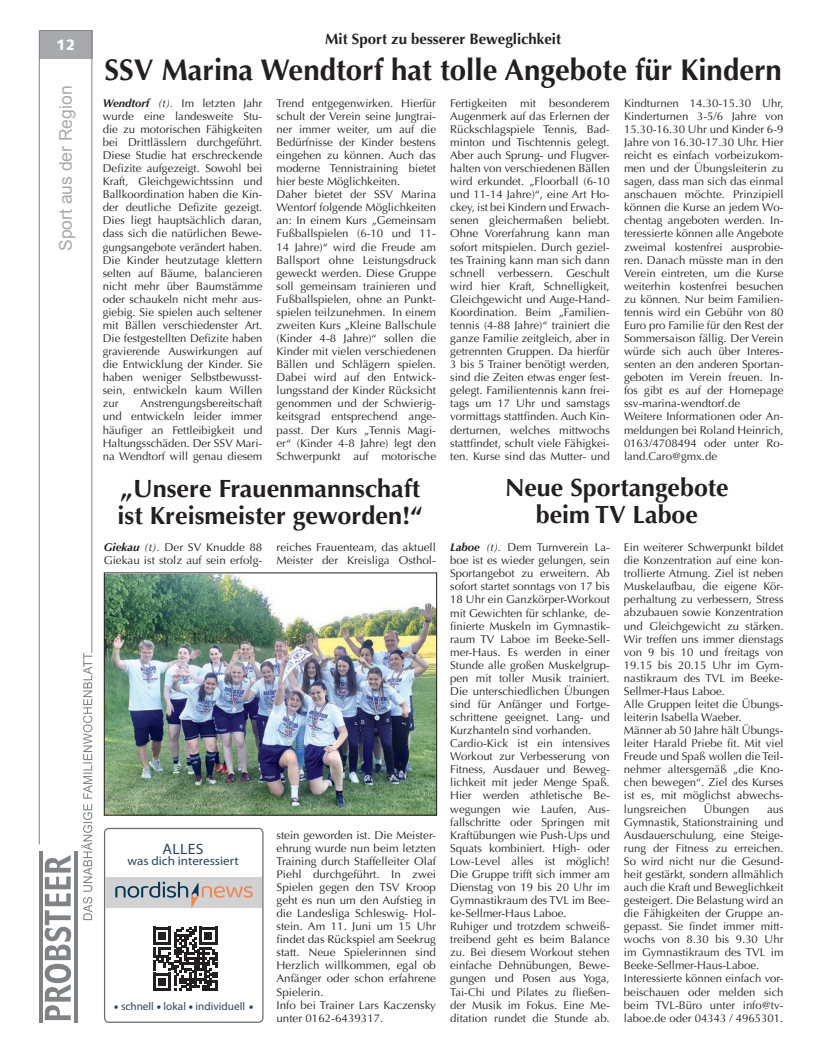
<style>
.page{position:relative;width:819px;height:1053px;background:#fff}
.page>*{position:absolute;margin:0;border:0;box-sizing:border-box;transform-origin:0 0}
.t1{font:700 30px "Optima";color:#231f20}
.t2{font:700 25px/27.5px "Optima";color:#231f20;text-align:center}
.t3{font:17.5px "Arial";color:#a8a9ad}
.t4{font:700 15px "Optima";color:#231f20}
.t5{font:15px "Myriad Pro";letter-spacing:.02em;color:#2c445d;scale:1.05 1}
.t6{font:900 15px "Syntax LT Std";color:#fff}
.t7{font:12.5px "Myriad Pro";color:#2c445d;scale:1.05 1}
.t8{font:11.25px/13px "Optima";color:#231f20}
.t9{font:11.25px "Myriad Pro";color:#2c445d}
.s1{font-weight:700;font-style:italic}
.s2{font-style:italic}
.s3{font-weight:700;font-size:18.75px}
</style>
<div class="page">
<hr style="left:39px;top:851px;width:4px;height:171px;background:#808285">
<hr style="left:74px;top:851px;width:4px;height:171px;background:#808285">
<svg style="left:39px;top:30px;width:53px;height:989px"></svg>
<img style="left:106px;top:574px;width:329px;height:239px">
<div style="left:104px;top:572px;width:333px;height:243px;border:1px solid #231f20"></div>
<div style="left:104px;top:827px;width:159px;height:195px;border:1px solid #6c6d70;border-radius:4px"></div>
<div style="left:105px;top:876px;width:157px;height:31px;background:#d1d2d4"></div>
<svg style="left:115px;top:881px;width:138px;height:26px"></svg>
<svg style="left:153px;top:926px;width:64px;height:64px"></svg>
<p class="t6" style="left:56px;top:36px;width:21px">12</p>
<p class="t3" style="left:54px;top:251px;width:167px;rotate:-90deg">Sport aus der Region</p>
<p class="t4" style="left:325px;top:30px;width:237px">Mit Sport zu besserer Beweglichkeit</p>
<p class="t1" style="left:104px;top:52px;width:678px">SSV Marina Wendtorf hat tolle Angebote für Kindern</p>
<p class="t8" style="left:103px;top:97px;width:161px;text-align:justify"><span class="s1">Wendtorf</span> <span class="s2">(t).</span> Im letzten Jahr wurde eine landesweite Stu&shy;die zu motorischen Fähigkeiten bei Drittlässlern durchgeführt.<br>Diese Studie hat erschreckende Defizite aufgezeigt. Sowohl bei Kraft, Gleichgewichtssinn und Ballkoordination haben die Kin&shy;der deutliche Defizite gezeigt.<br>Dies liegt hauptsächlich daran, dass sich die natürlichen Bewe&shy;gungsangebote verändert haben.<br>Die Kinder heutzutage klettern selten auf Bäume, balancieren nicht mehr über Baumstämme oder schaukeln nicht mehr aus&shy;giebig. Sie spielen auch seltener mit Bällen verschiedenster Art.<br>Die festgestellten Defizite haben gravierende Auswirkungen auf die Entwicklung der Kinder. Sie haben weniger Selbstbewusst&shy;sein, entwickeln kaum Willen zur</p>
<p class="t8" style="left:276px;top:96px;width:161px">Trend entgegenwirken. Hierfür schult der Verein seine Jungtrai&shy;ner immer weiter, um auf die<br>Bedürfnisse der Kinder bestens eingehen zu können. Auch das moderne Tennistraining bietet hier beste Möglichkeiten.<br>Daher bietet der SSV Marina<br>Wentorf folgende Möglichkeiten an: In einem Kurs „Gemeinsam<br>Fußballspielen (6-10 und 11-<br>14 Jahre)“ wird die Freude am<br>Ballsport ohne Leistungsdruck geweckt werden. Diese Gruppe soll gemeinsam trainieren und<br>Fußballspielen, ohne an Punkt&shy;spielen teilzunehmen. In einem zweiten Kurs „Kleine Ballschule (Kinder 4-8 Jahre)“ sollen die<br>Kinder mit vielen verschiedenen<br>Bällen und Schlägern spielen.<br>Dabei wird auf den Entwick&shy;lungsstand der Kinder Rücksicht genommen und der Schwierig&shy;keitsgrad entsprechend ange&shy;passt. Der Kurs „Tennis Magi&shy;er“ (Kinder 4-8 Jahre) legt den<br>Schwerpunkt auf motorische</p>
<p class="t8" style="left:450px;top:97px;width:161px;text-align:justify">Fertigkeiten mit besonderem Augenmerk auf das Erlernen der Rückschlagspiele Tennis, Bad&shy;minton und Tischtennis gelegt.<br>Aber auch Sprung- und Flugver&shy;halten von verschiedenen Bällen wird erkundet. „Floorball (6-10 und 11-14 Jahre)“, eine Art Ho&shy;ckey, ist bei Kindern und Erwach&shy;senen gleichermaßen beliebt.<br>Ohne Vorerfahrung kann man sofort mitspielen. Durch geziel&shy;tes Training kann man sich dann schnell verbessern. Geschult wird hier Kraft, Schnelligkeit, Gleichgewicht und Auge-Hand-Koordination. Beim „Familien&shy;tennis (4-88 Jahre)“ trainiert die ganze Familie zeitgleich, aber in getrennten Gruppen. Da hierfür 3 bis 5 Trainer benötigt werden, sind die Zeiten etwas enger fest&shy;gelegt. Familientennis kann frei&shy;tags um 17 Uhr und samstags vormittags stattfinden. Auch Kin&shy;derturnen, welches mittwochs stattfindet, schult viele Fähigkei&shy;ten. Kurse sind das Mutter- und</p>
<p class="t8" style="left:624px;top:96px;width:161px">Kindturnen 14.30-15.30 Uhr,<br>Kinderturnen 3-5/6 Jahre von<br>15.30-16.30 Uhr und Kinder 6-9<br>Jahre von 16.30-17.30 Uhr. Hier reicht es einfach vorbeizukom&shy;men und der Übungsleiterin zu sagen, dass man sich das einmal anschauen möchte. Prinzipiell können die Kurse an jedem Wo&shy;chentag angeboten werden. In&shy;teressierte können alle Angebote zweimal kostenfrei ausprobie&shy;ren. Danach müsste man in den<br>Verein eintreten, um die Kurse weiterhin kostenfrei besuchen zu können. Nur beim Familien&shy;tennis wird ein Gebühr von 80<br>Euro pro Familie für den Rest der<br>Sommersaison fällig. Der Verein würde sich auch über Interes&shy;senten an den anderen Sportan&shy;geboten im Verein freuen. In&shy;fos gibt es auf der Homepage ssv-marina-wendtorf.de<br>Weitere Informationen oder An&shy;meldungen bei Roland Heinrich,<br>0163/4708494 oder unter Ro&shy;land.Caro@gmx.de</p>
<p class="t2" style="left:117px;top:474px;width:307px;text-align:left">„Unsere Frauenmannschaft ist Kreismeister geworden!“</p>
<p class="t8" style="left:104px;top:541px;width:160px"><span class="s1">Giekau</span> <span class="s2">(t).</span> Der SV Knudde 88<br>Giekau ist stolz auf sein erfolg-</p>
<p class="t8" style="left:276px;top:541px;width:161px">reiches Frauenteam, das aktuell<br>Meister der Kreisliga Osthol-</p>
<p class="t8" style="left:103px;top:397px;width:161px;text-align:justify;text-indent:38px">Anstrengungsbereitschaft und entwickeln leider immer häufiger an Fettleibigkeit und Haltungsschäden. Der SSV Mari&shy;na Wendtorf will genau diesem</p>
<p class="t2" style="left:505px;top:474px;width:225px">Neue Sportangebote beim TV Laboe</p>
<p class="t8" style="left:450px;top:541px;width:161px"><span class="s1">Laboe</span> <span class="s2">(t).</span> Dem Turnverein La&shy;boe ist es wieder gelungen, sein<br>Sportangebot zu erweitern. Ab sofort startet sonntags von 17 bis<br>18 Uhr ein Ganzkörper-Workout mit Gewichten für schlanke, de&shy;finierte Muskeln im Gymnastik&shy;raum TV Laboe im Beeke-Sell&shy;mer-Haus. Es werden in einer<br>Stunde alle großen Muskelgrup&shy;pen mit toller Musik trainiert.<br>Die unterschiedlichen Übungen sind für Anfänger und Fortge&shy;schrittene geeignet. Lang- und<br>Kurzhanteln sind vorhanden.<br>Cardio-Kick ist ein intensives<br>Workout zur Verbesserung von<br>Fitness, Ausdauer und Beweg&shy;lichkeit mit jeder Menge Spaß.<br>Hier werden athletische Be&shy;wegungen wie Laufen, Aus&shy;fallschritte oder Springen mit<br>Kraftübungen wie Push-Ups und<br>Squats kombiniert. High- oder<br>Low-Level alles ist möglich!<br>Die Gruppe trifft sich immer am<br>Dienstag von 19 bis 20 Uhr im<br>Gymnastikraum des TVL im Bee&shy;ke-Sellmer-Haus Laboe.<br>Ruhiger und trotzdem schweiß&shy;treibend geht es beim Balance zu. Bei diesem Workout stehen einfache Dehnübungen, Bewe&shy;gungen und Posen aus Yoga,<br>Tai-Chi und Pilates zu fließen&shy;der Musik im Fokus. Eine Me&shy;ditation rundet die Stunde ab.</p>
<p class="t8" style="left:624px;top:541px;width:161px">Ein weiterer Schwerpunkt bildet die Konzentration auf eine kon&shy;trollierte Atmung. Ziel ist neben<br>Muskelaufbau, die eigene Kör&shy;perhaltung zu verbessern, Stress abzubauen sowie Konzentration und Gleichgewicht zu stärken.<br>Wir treffen uns immer dienstags von 9 bis 10 und freitags von<br>19.15 bis 20.15 Uhr im Gym&shy;nastikraum des TVL im Beeke-<br>Sellmer-Haus Laboe.<br>Alle Gruppen leitet die Übungs&shy;leiterin Isabella Waeber.<br>Männer ab 50 Jahre hält Übungs&shy;leiter Harald Priebe fit. Mit viel<br>Freude und Spaß wollen die Teil&shy;nehmer altersgemäß „die Kno&shy;chen bewegen“. Ziel des Kurses ist es, mit möglichst abwechs&shy;lungsreichen</p>
<p class="t8" style="left:704px;top:802px;width:47px">Übungen</p>
<p class="t8" style="left:624px;top:802px;width:161px;text-indent:143px">aus<br>Gymnastik, Stationstraining und<br>Ausdauerschulung, eine Steige&shy;rung der Fitness zu erreichen.<br>So wird nicht nur die Gesund&shy;heit gestärkt, sondern allmählich auch die Kraft und Beweglichkeit gesteigert. Die Belastung wird an die Fähigkeiten der Gruppe an&shy;gepasst. Sie findet immer mitt&shy;wochs von 8.30 bis 9.30 Uhr im Gymnastikraum des TVL im<br>Beeke-Sellmer-Haus-Laboe.<br>Interessierte können einfach vor&shy;beischauen oder melden sich beim TVL-Büro unter info@tv&shy;laboe.de oder 04343 / 4965301.</p>
<p class="t8" style="left:276px;top:828px;width:161px">stein geworden ist. Die Meister&shy;ehrung wurde nun beim letzten<br>Training durch Staffelleiter Olaf<br>Piehl durchgeführt. In zwei<br>Spielen gegen den TSV Kroop geht es nun um den Aufstieg in die Landesliga Schleswig- Hol&shy;stein. Am 11. Juni um 15 Uhr findet das Rückspiel am Seekrug statt. Neue Spielerinnen sind<br>Herzlich willkommen, egal ob<br>Anfänger oder schon erfahrene<br>Spielerin.<br>Info bei Trainer Lars Kaczensky unter 0162-6439317.</p>
<p class="t5" style="left:162px;top:840px;width:41px">ALLES</p>
<p class="t7" style="left:127px;top:853px;width:107px">was dich interessiert</p>
<p class="t9" style="left:114px;top:999px;width:141px"><span class="s3">·</span> schnell <span class="s3">·</span> lokal <span class="s3">·</span> individuell <span class="s3">·</span></p>
</div>
